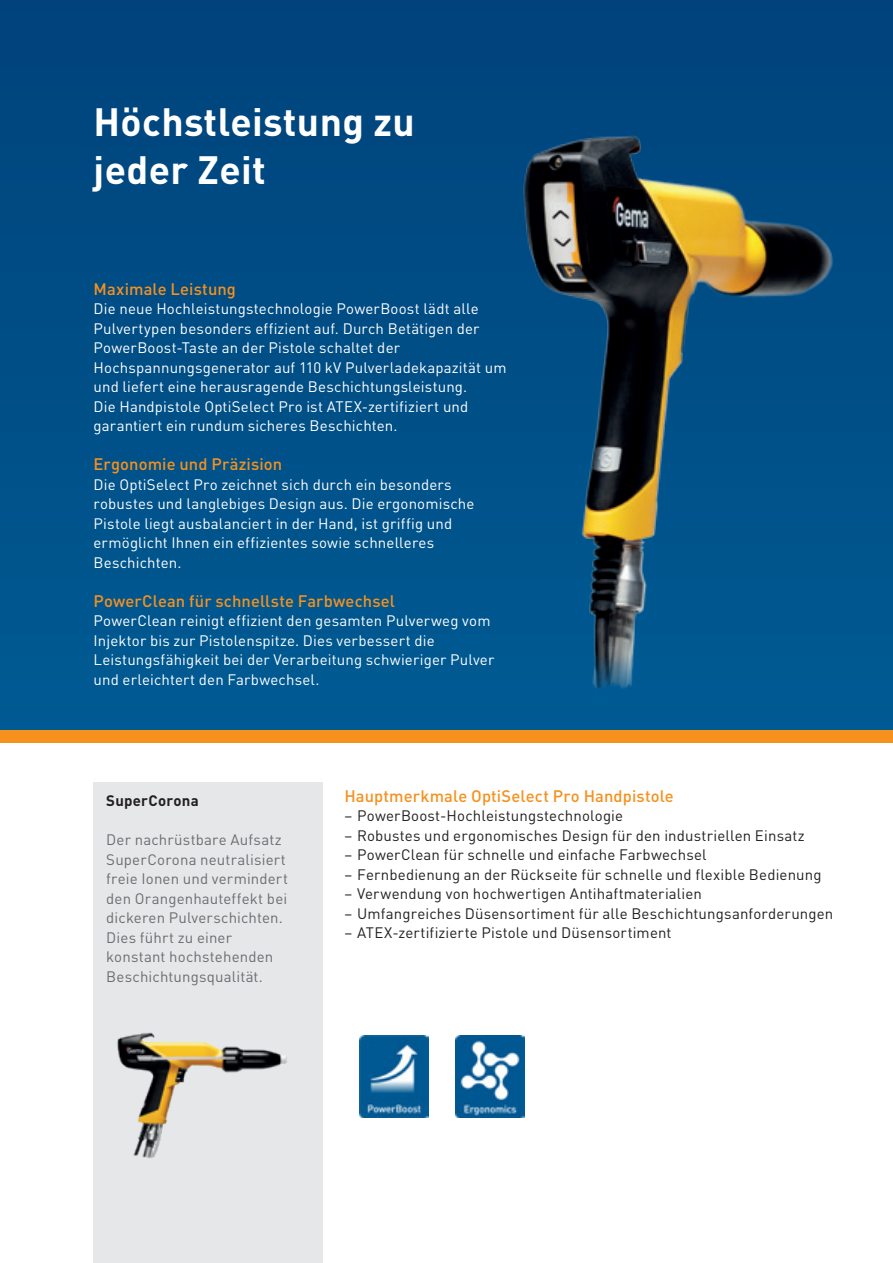
<style>
.page{position:relative;width:893px;height:1263px;background:#fff}
.page>*{position:absolute;margin:0;border:0;box-sizing:border-box;transform-origin:0 0}
.t1{font:700 39px/48px "DIN Pro";letter-spacing:.01em;color:#fff}
.t2{font:500 16.5px "DIN Pro";letter-spacing:.005em;color:#f6911e}
.t3{font:15px/19.5px "DIN Pro";letter-spacing:.01em;color:#fff}
.t4{font:15px "DIN Pro";letter-spacing:.01em;color:#231f20}
.t5{font:15px/19.5px "DIN Pro";letter-spacing:.01em;color:#6c6d70}
.t6{font:700 15px "DIN Pro";letter-spacing:.015em;color:#231f20}
</style>
<div class="page">
<div style="left:0;top:0;width:893px;height:737px;background:linear-gradient(to bottom,#00427b,#005b93)"></div>
<div style="left:0;top:730px;width:893px;height:13px;background:#f6911e"></div>
<img style="left:456px;top:1036px;width:69px;height:81px">
<img style="left:359px;top:1036px;width:69px;height:81px">
<div style="left:94px;top:782px;width:229px;height:481px;background:#e6e7e9"></div>
<img style="left:509px;top:136px;width:352px;height:584px">
<img style="left:117px;top:1032px;width:170px;height:126px">
<h1 class="t1" style="left:94px;top:93px;width:323px">Höchstleistung zu jeder Zeit</h1>
<p class="t2" style="left:94px;top:275px;width:144px">Maximale Leistung</p>
<p class="t3" style="left:94px;top:297px;width:414px">Die neue Hochleistungstechnologie PowerBoost lädt alle Pulvertypen besonders effizient auf. Durch Betätigen der PowerBoost-Taste an der Pistole schaltet der Hochspannungsgenerator auf 110 kV Pulverladekapazität um und liefert eine herausragende Beschichtungsleistung.<br>Die Handpistole OptiSelect Pro ist ATEX-zertifiziert und garantiert ein rundum sicheres Beschichten.</p>
<p class="t2" style="left:94px;top:451px;width:190px">Ergonomie und Präzision</p>
<p class="t3" style="left:94px;top:473px;width:382px">Die OptiSelect Pro zeichnet sich durch ein besonders robustes und langlebiges Design aus. Die ergonomische Pistole liegt ausbalanciert in der Hand, ist griffig und ermöglicht Ihnen ein effizientes sowie schnelleres Beschichten.</p>
<p class="t2" style="left:94px;top:587px;width:303px">PowerClean für schnellste Farbwechsel</p>
<p class="t3" style="left:94px;top:609px;width:402px">PowerClean reinigt effizient den gesamten Pulverweg vom Injektor bis zur Pistolenspitze. Dies verbessert die Leistungsfähigkeit bei der Verarbeitung schwieriger Pulver und erleichtert den Farbwechsel.</p>
<p class="t6" style="left:106px;top:788px;width:94px">SuperCorona</p>
<p class="t5" style="left:106px;top:829px;width:183px">Der nachrüstbare Aufsatz<br>SuperCorona neutralisiert freie Ionen und vermindert den Orangenhauteffekt bei dickeren Pulverschichten.<br>Dies führt zu einer konstant hochstehenden<br>Beschichtungsqualität.</p>
<p class="t2" style="left:344px;top:782px;width:331px">Hauptmerkmale OptiSelect Pro Handpistole</p>
<p class="t4" style="left:344px;top:804px;width:280px">– PowerBoost-Hochleistungstechnologie</p>
<p class="t4" style="left:344px;top:823px;width:462px">– Robustes und ergonomisches Design für den industriellen Einsatz</p>
<p class="t4" style="left:344px;top:843px;width:364px">– PowerClean für schnelle und einfache Farbwechsel</p>
<p class="t4" style="left:344px;top:862px;width:479px">– Fernbedienung an der Rückseite für schnelle und flexible Bedienung</p>
<p class="t4" style="left:344px;top:882px;width:359px">– Verwendung von hochwertigen Antihaftmaterialien</p>
<p class="t4" style="left:344px;top:901px;width:490px">– Umfangreiches Düsensortiment für alle Beschichtungsanforderungen</p>
<p class="t4" style="left:344px;top:921px;width:329px">– ATEX-zertifizierte Pistole und Düsensortiment</p>
</div>
